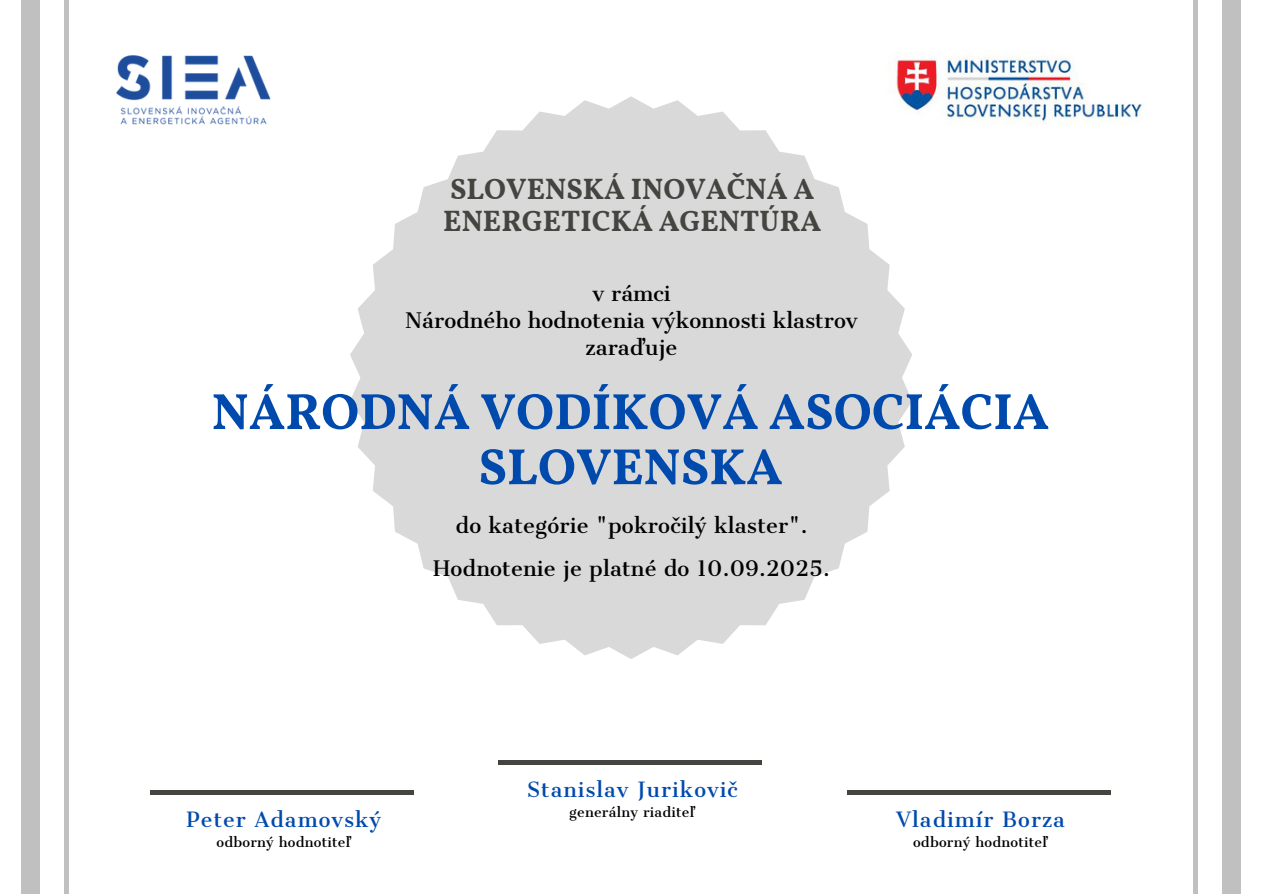
<style>
.page{position:relative;width:1263px;height:894px;background:#fff}
.page>*{position:absolute;margin:0;border:0;box-sizing:border-box;transform-origin:0 0}
.t1{font:700 51px/55.1px "Vollkorn";color:#004aad;text-align:center}
.t2{font:700 29.4px "Vollkorn";color:#444440}
.t3{font:20.4px "Cantata One";letter-spacing:.005em;color:#000}
.t4{font:20.1px "Cantata One";letter-spacing:.05em;color:#004aad}
.t5{font:13.2px "Cantata One";letter-spacing:.02em;color:#000}
</style>
<div class="page">
<div style="left:21px;top:0;width:19px;height:893px;background:#c0c0c0"></div>
<div style="left:64px;top:0;width:5px;height:893px;background:#c0c0c0"></div>
<div style="left:1193px;top:0;width:5px;height:893px;background:#c0c0c0"></div>
<div style="left:1222px;top:0;width:19px;height:893px;background:#c0c0c0"></div>
<svg style="left:350px;top:96px;width:562px;height:563px;fill:#d9d9d9"></svg>
<img style="left:116px;top:55px;width:155px;height:70px">
<img style="left:881px;top:56px;width:261px;height:102px">
<hr style="left:499px;top:760px;width:263px;height:4px;background:#444440">
<hr style="left:150px;top:790px;width:264px;height:4px;background:#444440">
<hr style="left:847px;top:790px;width:263px;height:4px;background:#444440">
<p class="t2" style="left:450px;top:171px;width:366px">SLOVENSKÁ INOVAČNÁ A</p>
<p class="t2" style="left:443px;top:203px;width:379px">ENERGETICKÁ AGENTÚRA</p>
<p class="t3" style="left:592px;top:280px;width:80px">v rámci</p>
<p class="t3" style="left:405px;top:307px;width:454px">Národného hodnotenia výkonnosti klastrov</p>
<p class="t3" style="left:586px;top:334px;width:93px">zaraďuje</p>
<p class="t1" style="left:212px;top:388px;width:839px">NÁRODNÁ VODÍKOVÁ ASOCIÁCIA<br>SLOVENSKA</p>
<p class="t3" style="left:455px;top:512px;width:354px">do kategórie "pokročilý klaster".</p>
<p class="t3" style="left:433px;top:555px;width:398px">Hodnotenie je platné do 10.09.2025.</p>
<p class="t4" style="left:187px;top:806px;width:196px">Peter Adamovský</p>
<p class="t5" style="left:217px;top:833px;width:136px">odborný hodnotiteľ</p>
<p class="t4" style="left:527px;top:776px;width:212px">Stanislav Jurikovič</p>
<p class="t5" style="left:569px;top:803px;width:128px">generálny riaditeľ</p>
<p class="t4" style="left:896px;top:806px;width:170px">Vladimír Borza</p>
<p class="t5" style="left:913px;top:833px;width:136px">odborný hodnotiteľ</p>
</div>
